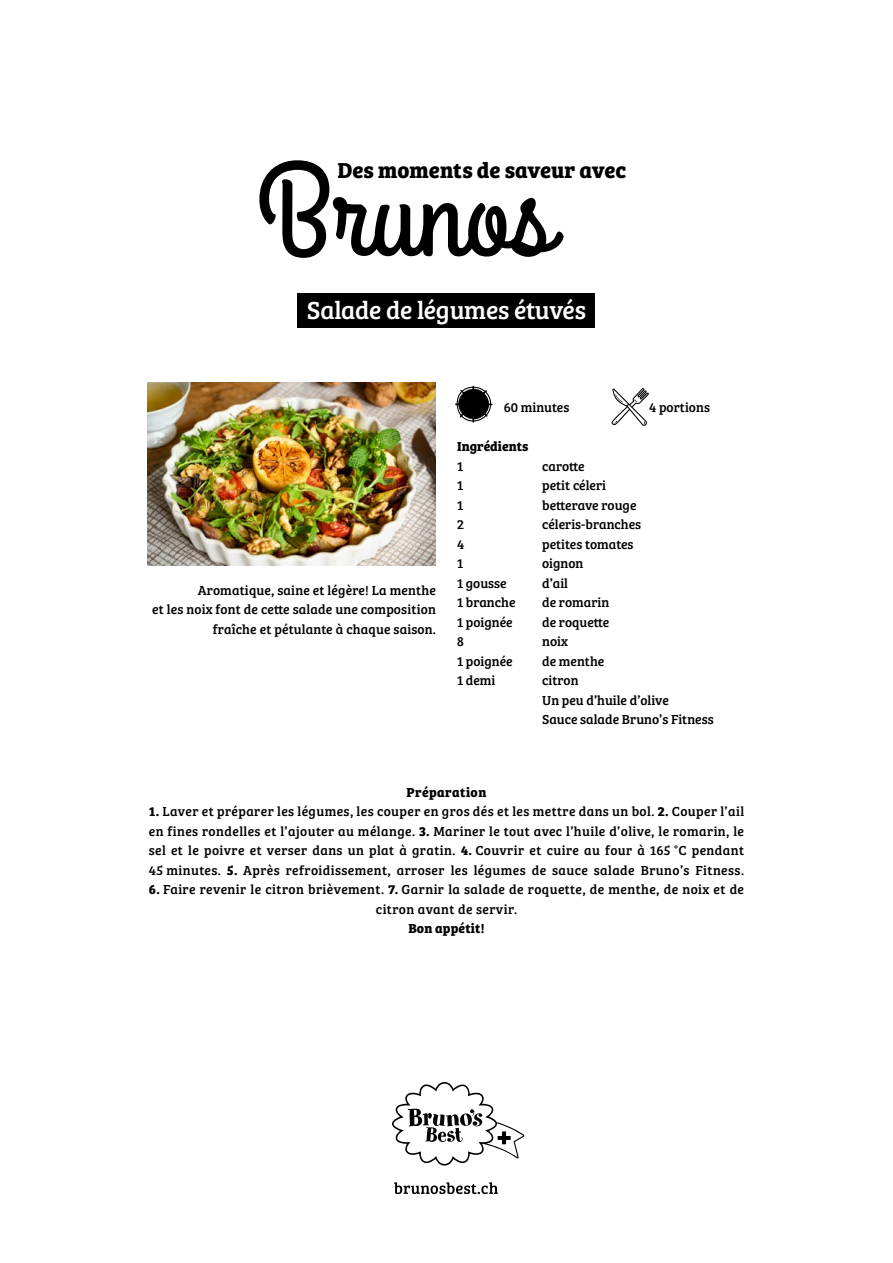
<style>
.page{position:relative;width:893px;height:1263px;background:#fff}
.page>*{position:absolute;margin:0;border:0;box-sizing:border-box;transform-origin:0 0}
.t1{font:25.5px "Bree Serif";letter-spacing:-.01em;color:#fff}
.t2{font:700 22.35px "Bree Serif";color:#000}
.t3{font:13.5px/19.5px "Bree Serif";letter-spacing:.01em;color:#000;text-align:justify}
.t4{font:13.5px/19.5px "Bree Serif";letter-spacing:.03em;color:#000;text-align:center}
.t5{font:700 13.5px "Bree Serif";letter-spacing:.01em;color:#000}
.t6{font:700 13.5px "Bree Serif";letter-spacing:.03em;color:#000}
.s1{font-weight:700}
</style>
<div class="page">
<svg style="left:392px;top:1082px;width:132px;height:83px"></svg>
<svg style="left:394px;top:1182px;width:104px;height:12px"></svg>
<svg style="left:259px;top:160px;width:305px;height:98px"></svg>
<div style="left:298px;top:293px;width:297px;height:34px;background:#000"></div>
<img style="left:148px;top:383px;width:288px;height:183px">
<svg style="left:611px;top:388px;width:38px;height:38px"></svg>
<svg style="left:455px;top:385px;width:38px;height:38px"></svg>
<p class="t2" style="left:337px;top:153px;width:290px">Des moments de saveur avec</p>
<p class="t1" style="left:307px;top:291px;width:281px">Salade de légumes étuvés</p>
<p class="t3" style="left:152px;top:580px;width:285px;text-align:right">Aromatique, saine et légère! La menthe<br>et les noix font de cette salade une composition fraîche et pétulante à chaque saison.</p>
<p class="t3" style="left:504px;top:397px;width:67px">60 minutes</p>
<p class="t3" style="left:649px;top:397px;width:62px">4 portions</p>
<p class="t5" style="left:457px;top:436px;width:73px">Ingrédients</p>
<p class="t3" style="left:457px;top:456px;width:7px">1</p>
<p class="t3" style="left:542px;top:456px;width:44px">carotte</p>
<p class="t3" style="left:457px;top:475px;width:7px">1</p>
<p class="t3" style="left:542px;top:475px;width:65px">petit céleri</p>
<p class="t3" style="left:457px;top:495px;width:7px">1</p>
<p class="t3" style="left:542px;top:495px;width:96px">betterave rouge</p>
<p class="t3" style="left:457px;top:514px;width:8px">2</p>
<p class="t3" style="left:542px;top:514px;width:101px">céleris-branches</p>
<p class="t3" style="left:457px;top:534px;width:9px">4</p>
<p class="t3" style="left:542px;top:534px;width:93px">petites tomates</p>
<p class="t3" style="left:457px;top:553px;width:7px">1</p>
<p class="t3" style="left:542px;top:553px;width:43px">oignon</p>
<p class="t3" style="left:457px;top:573px;width:51px">1 gousse</p>
<p class="t3" style="left:542px;top:573px;width:27px">d’ail</p>
<p class="t3" style="left:457px;top:592px;width:60px">1 branche</p>
<p class="t3" style="left:542px;top:592px;width:69px">de romarin</p>
<p class="t3" style="left:457px;top:612px;width:57px">1 poignée</p>
<p class="t3" style="left:542px;top:612px;width:69px">de roquette</p>
<p class="t3" style="left:457px;top:631px;width:8px">8</p>
<p class="t3" style="left:542px;top:631px;width:27px">noix</p>
<p class="t3" style="left:457px;top:651px;width:57px">1 poignée</p>
<p class="t3" style="left:542px;top:651px;width:64px">de menthe</p>
<p class="t3" style="left:457px;top:670px;width:40px">1 demi</p>
<p class="t3" style="left:542px;top:670px;width:38px">citron</p>
<p class="t3" style="left:542px;top:690px;width:128px">Un peu d’huile d’olive</p>
<p class="t3" style="left:542px;top:709px;width:173px">Sauce salade Bruno’s Fitness</p>
<p class="t6" style="left:407px;top:782px;width:81px">Préparation</p>
<p class="t3" style="left:149px;top:801px;width:597px"><span class="s1">1.</span> Laver et préparer les légumes, les couper en gros dés et les mettre dans un bol. <span class="s1">2.</span> Couper l’ail en fines rondelles et l’ajouter au mélange. <span class="s1">3.</span> Mariner le tout avec l’huile d’olive, le romarin, le sel et le poivre et verser dans un plat à gratin. <span class="s1">4.</span> Couvrir et cuire au four à 165 °C pendant 45 minutes. <span class="s1">5.</span> Après refroidissement, arroser les légumes de sauce salade Bruno’s Fitness.</p>
<p class="t4" style="left:149px;top:879px;width:597px"><span class="s1">6.</span> Faire revenir le citron brièvement. <span class="s1">7.</span> Garnir la salade de roquette, de menthe, de noix et de citron avant de servir.</p>
<p class="t5" style="left:408px;top:918px;width:78px">Bon appétit!</p>
</div>
